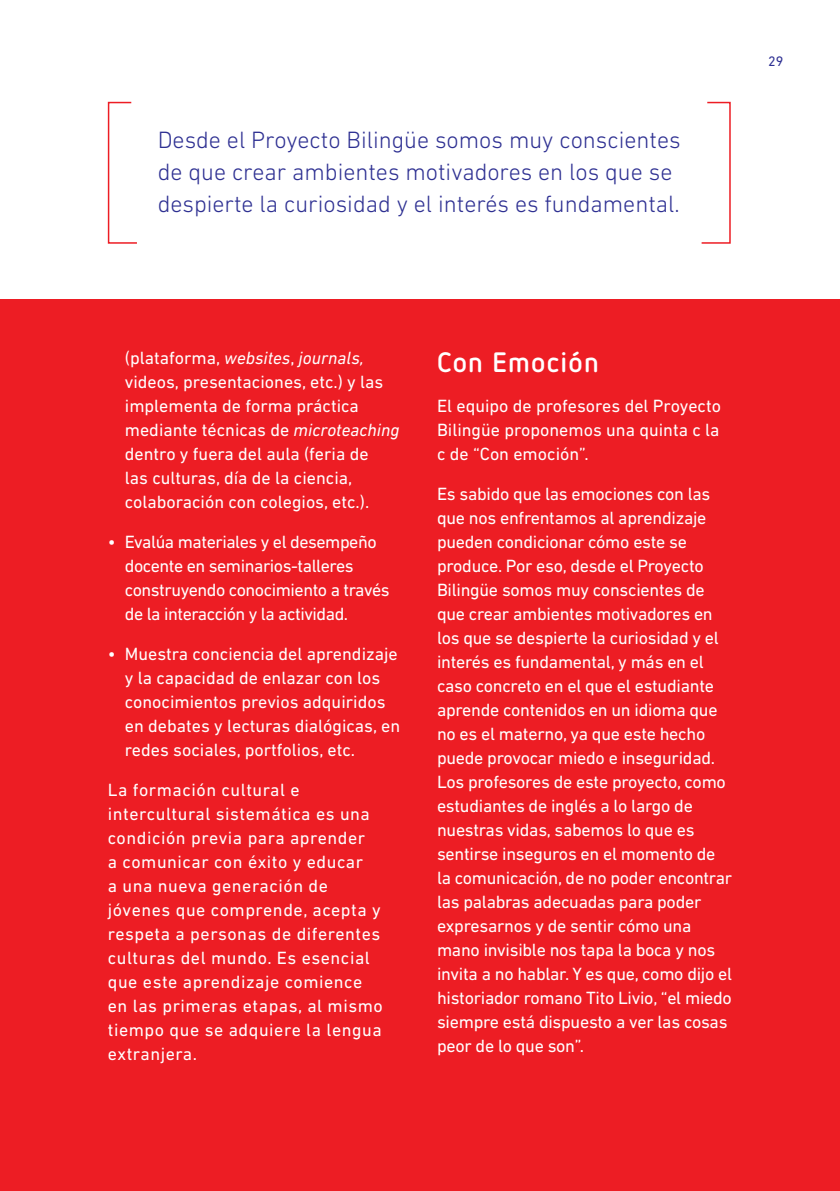
<style>
.page{position:relative;width:840px;height:1191px;background:#fff}
.page>*{position:absolute;margin:0;border:0;box-sizing:border-box;transform-origin:0 0}
.t1{font:700 28px "Netto OT";letter-spacing:.045em;color:#fff}
.t2{font:300 24px/32px "DIN Next LT Pro";color:#2e3092}
.t3{font:18px/24px "DIN Next LT Pro";letter-spacing:-.015em;color:#fff}
.t4{font:18px/24px "DIN Next LT Pro";letter-spacing:.03em;color:#fff}
.t5{font:14px "DIN Next LT Pro";color:#2e3092}
.s1{font-style:italic}
</style>
<div class="page">
<div style="left:0;top:300px;width:839px;height:891px;background:#ed1d24"></div>
<svg style="left:107px;top:101px;width:30px;height:143px"></svg>
<svg style="left:701px;top:101px;width:30px;height:143px"></svg>
<h2 class="t2" style="left:158px;top:123px;width:524px">Desde el Proyecto Bilingüe somos muy conscientes de que crear ambientes motivadores en los que se despierte la curiosidad y el interés es fundamental.</h2>
<p class="t5" style="left:767px;top:53px;width:17px">29</p>
<p class="t3" style="left:125px;top:345px;width:276px">(plataforma, <span class="s1">websites</span>, <span class="s1">journals, </span>videos, presentaciones, etc.) y las implementa de forma práctica mediante técnicas de <span class="s1">microteaching </span>dentro y fuera del aula (feria de<br>las culturas, día de la ciencia, colaboración con colegios, etc.).</p>
<p class="t3" style="left:125px;top:529px;width:266px;text-indent:-17px">• Evalúa materiales y el desempeño docente en seminarios-talleres construyendo conocimiento a través de la interacción y la actividad.</p>
<p class="t3" style="left:125px;top:641px;width:276px;text-indent:-17px">• Muestra conciencia del aprendizaje y la capacidad de enlazar con los conocimientos previos adquiridos en debates y lecturas dialógicas, en redes sociales, portfolios, etc.</p>
<p class="t4" style="left:108px;top:777px;width:276px">La formación cultural e intercultural sistemática es una condición previa para aprender<br>a comunicar con éxito y educar<br>a una nueva generación de jóvenes que comprende, acepta y respeta a personas de diferentes culturas del mundo. Es esencial que este aprendizaje comience en las primeras etapas, al mismo tiempo que se adquiere la lengua extranjera.</p>
<h1 class="t1" style="left:437px;top:344px;width:163px">Con Emoción</h1>
<p class="t3" style="left:437px;top:393px;width:285px;text-align:justify">El equipo de profesores del Proyecto Bilingüe proponemos una quinta c la c de “Con emoción”.</p>
<p class="t3" style="left:437px;top:481px;width:296px">Es sabido que las emociones con las que nos enfrentamos al aprendizaje pueden condicionar cómo este se produce. Por eso, desde el Proyecto Bilingüe somos muy conscientes de que crear ambientes motivadores en los que se despierte la curiosidad y el interés es fundamental, y más en el caso concreto en el que el estudiante aprende contenidos en un idioma que no es el materno, ya que este hecho puede provocar miedo e inseguridad.<br>Los profesores de este proyecto, como estudiantes de inglés a lo largo de nuestras vidas, sabemos lo que es sentirse inseguros en el momento de la comunicación, de no poder encontrar las palabras adecuadas para poder expresarnos y de sentir cómo una mano invisible nos tapa la boca y nos invita a no hablar. Y es que, como dijo el historiador romano Tito Livio, “el miedo siempre está dispuesto a ver las cosas peor de lo que son”.</p>
</div>
